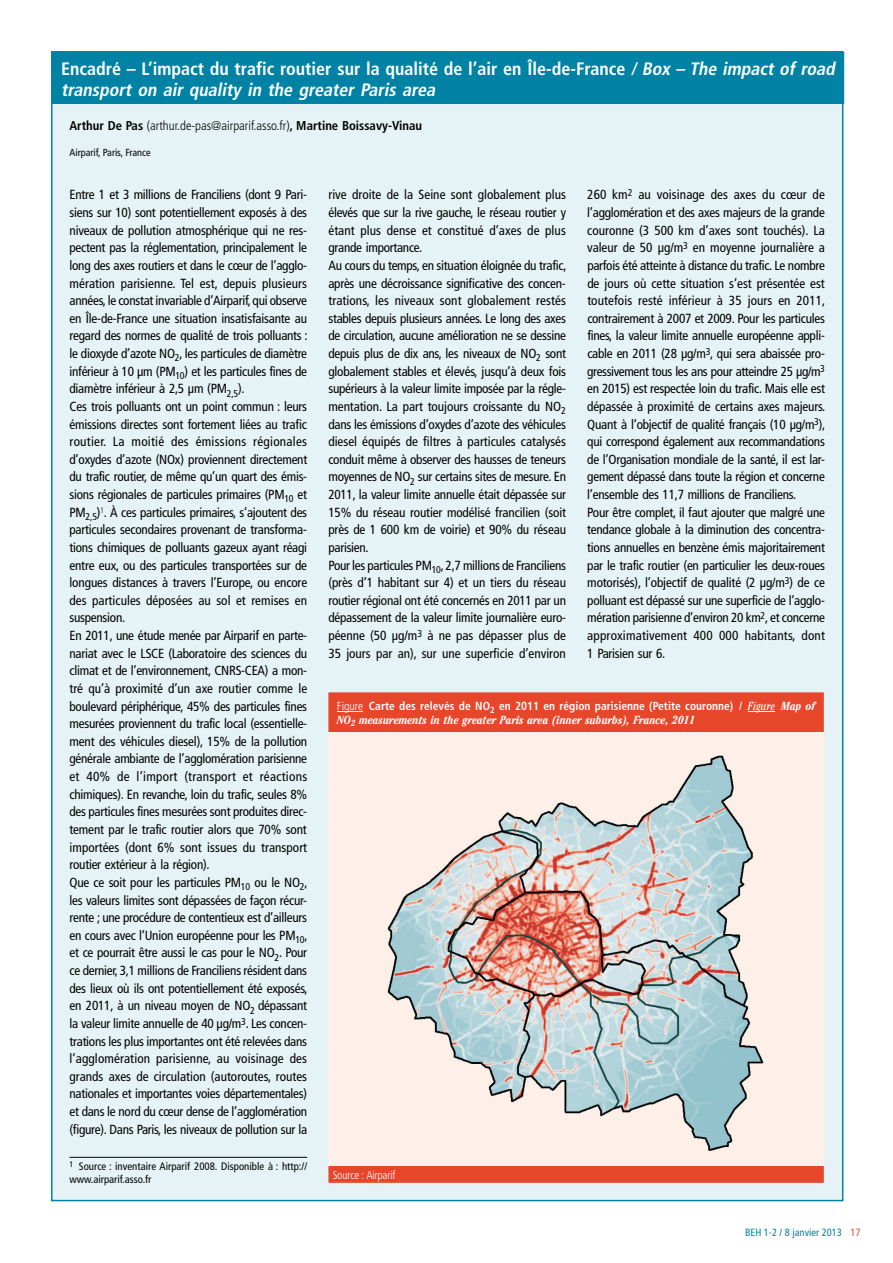
<style>
.page{position:relative;width:893px;height:1263px;background:#fff}
.page>*{position:absolute;margin:0;border:0;box-sizing:border-box;transform-origin:0 0}
.t1{font:700 condensed 18px/21px "Frutiger";color:#fff}
.t2{font:condensed 13.2px/17.5px "Frutiger";letter-spacing:-.02em;color:#000}
.t3{font:700 condensed 12.75px "Frutiger";color:#000}
.t4{font:700 condensed 11.7px "Frutiger";color:#fff}
.t5{font:italic 700 condensed 11.7px "Cheltenham";letter-spacing:-.01em;color:#fff}
.t6{font:300 condensed 11.4px "Frutiger";letter-spacing:-.02em;color:#fff}
.t7{font:condensed 10.8px/12.8px "Frutiger";color:#000}
.t8{font:condensed 10.5px "Frutiger";color:#0082a4}
.t9{font:condensed 10.2px "Frutiger";color:#000}
.s1{font-style:italic}
.s2{font-weight:300}
.s3{font-family:"Cheltenham";font-weight:400;font-style:italic}
.s4{font-family:"Cheltenham";font-style:italic}
.s5{color:#e6472a}
</style>
<div class="page">
<div style="left:52px;top:52px;width:791px;height:1148px;background:#e6f3f6"></div>
<hr style="left:70px;top:1157px;width:237px;height:1px;background:#000">
<div style="left:53px;top:53px;width:790px;height:51px;background:#0082a4"></div>
<hr style="left:52px;top:52px;width:792px;height:1px;background:#0082a4">
<hr style="left:52px;top:53px;width:1px;height:51px;background:#0082a4">
<hr style="left:843px;top:53px;width:1px;height:51px;background:#0082a4">
<div style="left:328px;top:692px;width:496px;height:491px;background:#e6472a"></div>
<svg style="left:337px;top:711px;width:26px;height:1px"></svg>
<svg style="left:748px;top:711px;width:27px;height:1px"></svg>
<img style="left:328px;top:732px;width:496px;height:434px">
<h1 class="t1" style="left:61px;top:58px;width:779px">Encadré – L’impact du trafic routier sur la qualité de l’air en Île-de-France <span class="s1">/ Box – The impact of road transport on air quality in the greater Paris area</span></h1>
<p class="t3" style="left:70px;top:118px;width:354px">Arthur De Pas <span class="s2">(arthur.de-pas@airparif.asso.fr)</span>, Martine Boissavy-Vinau</p>
<p class="t9" style="left:70px;top:147px;width:83px">Airparif, Paris, France</p>
<p class="t2" style="left:70px;top:186px;width:240px">Entre 1 et 3 millions de Franciliens (dont 9 Pari&shy;siens sur 10) sont potentiellement exposés à des niveaux de pollution atmosphérique qui ne res&shy;pectent pas la réglementation, principalement le long des axes routiers et dans le cœur de l’agglo&shy;mération parisienne. Tel est, depuis plusieurs années, le constat invariable d’Airparif, qui observe en Île-de-France une situation insatisfaisante au regard des normes de qualité de trois polluants : le dioxyde d’azote NO<sub>2</sub>, les particules de diamètre inférieur à 10 µm (PM<sub>10</sub>) et les particules fines de diamètre inférieur à 2,5 µm (PM<sub>2,5</sub>).<br>Ces trois polluants ont un point commun : leurs émissions directes sont fortement liées au trafic routier. La moitié des émissions régionales d’oxydes d’azote (NOx) proviennent directement du trafic routier, de même qu’un quart des émis&shy;sions régionales de particules primaires (PM<sub>10</sub> et PM<sub>2,5</sub>)<sup>1</sup>. À ces particules primaires, s’ajoutent des particules secondaires provenant de transforma&shy;tions chimiques de polluants gazeux ayant réagi entre eux, ou des particules transportées sur de longues distances à travers l’Europe, ou encore des particules déposées au sol et remises en suspension.<br>En 2011, une étude menée par Airparif en parte&shy;nariat avec le LSCE (Laboratoire des sciences du climat et de l’environnement, CNRS-CEA) a mon&shy;tré qu’à proximité d’un axe routier comme le boulevard périphérique, 45% des particules fines mesurées proviennent du trafic local (essentielle&shy;ment des véhicules diesel), 15% de la pollution générale ambiante de l’agglomération parisienne et 40% de l’import (transport et réactions chimiques). En revanche, loin du trafic, seules 8% des particules fines mesurées sont produites direc&shy;tement par le trafic routier alors que 70% sont importées (dont 6% sont issues du transport routier extérieur à la région).<br>Que ce soit pour les particules PM<sub>10</sub> ou le NO<sub>2</sub>, les valeurs limites sont dépassées de façon récur&shy;rente ; une procédure de contentieux est d’ailleurs en cours avec l’Union européenne pour les PM<sub>10</sub>, et ce pourrait être aussi le cas pour le NO<sub>2</sub>. Pour ce dernier, 3,1 millions de Franciliens résident dans des lieux où ils ont potentiellement été exposés, en 2011, à un niveau moyen de NO<sub>2</sub> dépassant la valeur limite annuelle de 40 µg/m<sup>3</sup>. Les concen&shy;trations les plus importantes ont été relevées dans l’agglomération parisienne, au voisinage des grands axes de circulation (autoroutes, routes nationales et importantes voies départementales) et dans le nord du cœur dense de l’agglomération (figure). Dans Paris, les niveaux de pollution sur la</p>
<p class="t7" style="left:70px;top:1160px;width:239px"><sup>1</sup> Source : inventaire Airparif 2008. Disponible à : http:// www.airparif.asso.fr</p>
<p class="t2" style="left:328px;top:186px;width:240px">rive droite de la Seine sont globalement plus élevés que sur la rive gauche, le réseau routier y étant plus dense et constitué d’axes de plus grande importance.<br>Au cours du temps, en situation éloignée du trafic, après une décroissance significative des concen&shy;trations, les niveaux sont globalement restés stables depuis plusieurs années. Le long des axes de circulation, aucune amélioration ne se dessine depuis plus de dix ans, les niveaux de NO<sub>2</sub> sont globalement stables et élevés, jusqu’à deux fois supérieurs à la valeur limite imposée par la régle&shy;mentation. La part toujours croissante du NO<sub>2 </sub>dans les émissions d’oxydes d’azote des véhicules diesel équipés de filtres à particules catalysés conduit même à observer des hausses de teneurs moyennes de NO<sub>2</sub> sur certains sites de mesure. En 2011, la valeur limite annuelle était dépassée sur 15% du réseau routier modélisé francilien (soit près de 1 600 km de voirie) et 90% du réseau parisien.<br>Pour les particules PM<sub>10</sub>, 2,7 millions de Franciliens (près d’1 habitant sur 4) et un tiers du réseau routier régional ont été concernés en 2011 par un dépassement de la valeur limite journalière euro&shy;péenne (50 µg/m<sup>3</sup> à ne pas dépasser plus de 35 jours par an), sur une superficie d’environ</p>
<p class="t2" style="left:587px;top:186px;width:240px">260 km<sup>2</sup> au voisinage des axes du cœur de l’agglomération et des axes majeurs de la grande couronne (3 500 km d’axes sont touchés). La valeur de 50 µg/m<sup>3</sup> en moyenne journalière a parfois été atteinte à distance du trafic. Le nombre de jours où cette situation s’est présentée est toutefois resté inférieur à 35 jours en 2011, contrairement à 2007 et 2009. Pour les particules fines, la valeur limite annuelle européenne appli&shy;cable en 2011 (28 µg/m<sup>3</sup>, qui sera abaissée pro&shy;gressivement tous les ans pour atteindre 25 µg/m<sup>3 </sup>en 2015) est respectée loin du trafic. Mais elle est dépassée à proximité de certains axes majeurs.<br>Quant à l’objectif de qualité français (10 µg/m<sup>3</sup>), qui correspond également aux recommandations de l’Organisation mondiale de la santé, il est lar&shy;gement dépassé dans toute la région et concerne l’ensemble des 11,7 millions de Franciliens.<br>Pour être complet, il faut ajouter que malgré une tendance globale à la diminution des concentra&shy;tions annuelles en benzène émis majoritairement par le trafic routier (en particulier les deux-roues motorisés), l’objectif de qualité (2 µg/m<sup>3</sup>) de ce polluant est dépassé sur une superficie de l’agglo&shy;mération parisienne d’environ 20 km<sup>2</sup>, et concerne approximativement 400 000 habitants, dont 1 Parisien sur 6.</p>
<p class="t4" style="left:337px;top:699px;width:480px"><span class="s2">Figure</span> Carte des relevés de NO<sub>2</sub> en 2011 en région parisienne (Petite couronne) / <span class="s3">Figure</span> <span class="s4">Map of</span></p>
<p class="t5" style="left:337px;top:713px;width:360px">NO<sub>2</sub> measurements in the greater Paris area (inner suburbs), France, 2011</p>
<p class="t6" style="left:333px;top:1168px;width:64px">Source : Airparif</p>
<p class="t8" style="left:745px;top:1226px;width:117px">BEH 1-2 / 8 janvier 2013 <span class="s5">17</span></p>
</div>
